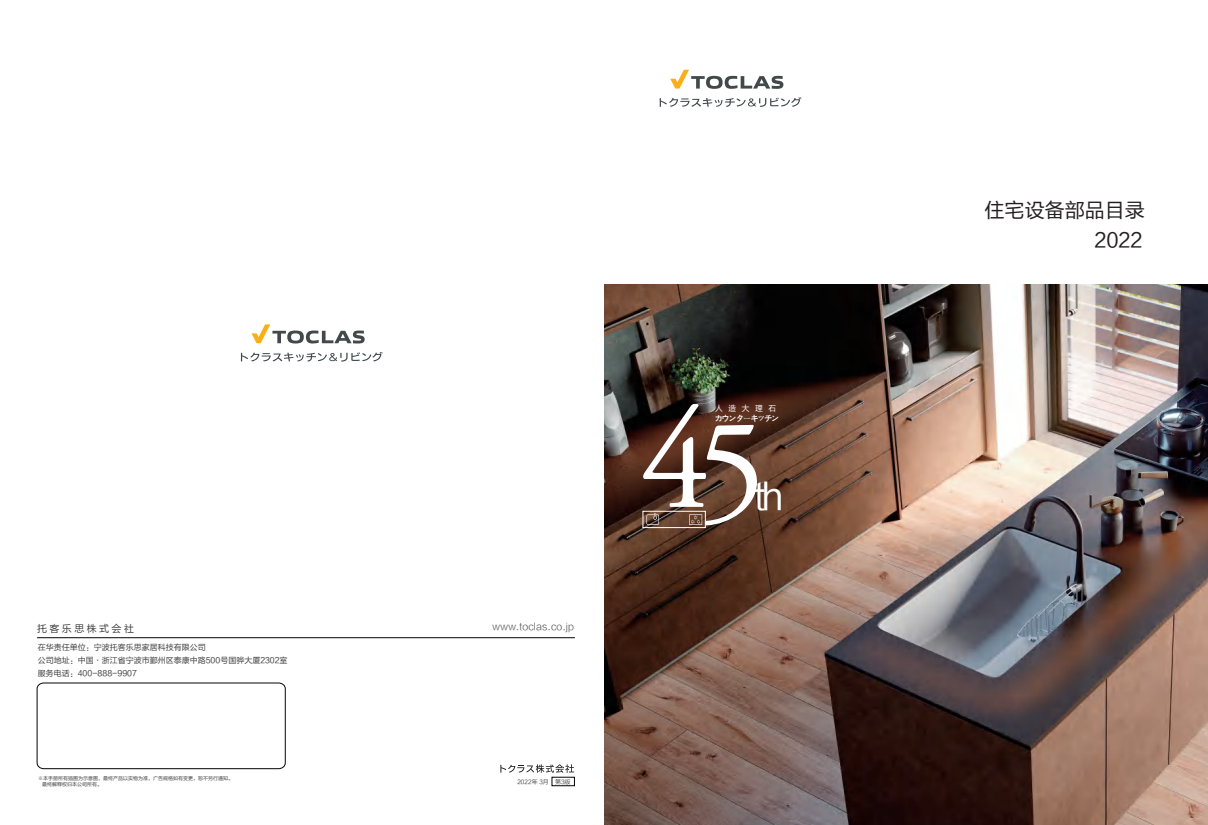
<style>
.page{position:relative;width:1208px;height:825px;background:#fff}
.page>*{position:absolute;margin:0;border:0;box-sizing:border-box;transform-origin:0 0}
.t1{font:36.8px "FZLTHK GBK1 0";color:#fff}
.t2{font:20px/29.4px "FZLTHK GBK1 0";color:#231f20;text-align:right}
.t3{font:10px "FZLTXHK";color:rgb(35 31 32/.8)}
.t4{font:10px "FZLTHK GBK1 0";letter-spacing:.24em;color:#3e3e3f}
.t5{font:8px/13px "FZLTHK GBK1 0";color:#3e3e3f}
.t6{font:7.9px/10.1px "FZLTHK GBK1 0";letter-spacing:-.07em;color:#fff}
.t7{font:6px "FZLTXHK";color:#231f20}
.t8{font:5px/6px "FZLTHK GBK1 0";color:#3e3e3f}
</style>
<div class="page">
<hr style="left:37px;top:637px;width:538px;height:1px;background:#040504">
<svg style="left:500px;top:764px;width:74px;height:9px"></svg>
<div style="left:552px;top:777px;width:22px;height:9px;border:1px solid #030303"></div>
<img style="left:604px;top:285px;width:604px;height:540px">
<svg style="left:659px;top:97px;width:142px;height:10px"></svg>
<svg style="left:670px;top:70px;width:113px;height:19px"></svg>
<svg style="left:241px;top:352px;width:142px;height:10px"></svg>
<svg style="left:251px;top:324px;width:114px;height:19px"></svg>
<svg style="left:37px;top:683px;width:248px;height:86px"></svg>
<svg style="left:642px;top:404px;width:115px;height:124px"></svg>
<p class="t4" style="left:37px;top:622px;width:98px">托客乐思株式会社</p>
<p class="t3" style="left:492px;top:620px;width:83px">www.toclas.co.jp</p>
<p class="t5" style="left:38px;top:641px;width:251px">在华责任单位：宁波托客乐思家居科技有限公司<br>公司地址：中国·浙江省宁波市鄞州区泰康中路500号国骅大厦2302室服务电话：400-888-9907</p>
<p class="t8" style="left:42px;top:775px;width:192px;text-indent:-4px">※本手册所有插图为示意图，最终产品以实物为准，广告规格如有变更，恕不另行通知。最终解释权归本公司所有。</p>
<p class="t7" style="left:517px;top:778px;width:55px">2022年 3月 第3版</p>
<p class="t6" style="left:715px;top:403px;width:66px">人造大理石カウンターキッチン</p>
<h1 class="t1" style="left:754px;top:476px;width:30px">th</h1>
<h2 class="t2" style="left:984px;top:196px;width:161px">住宅设备部品目录<br>2022</h2>
</div>
